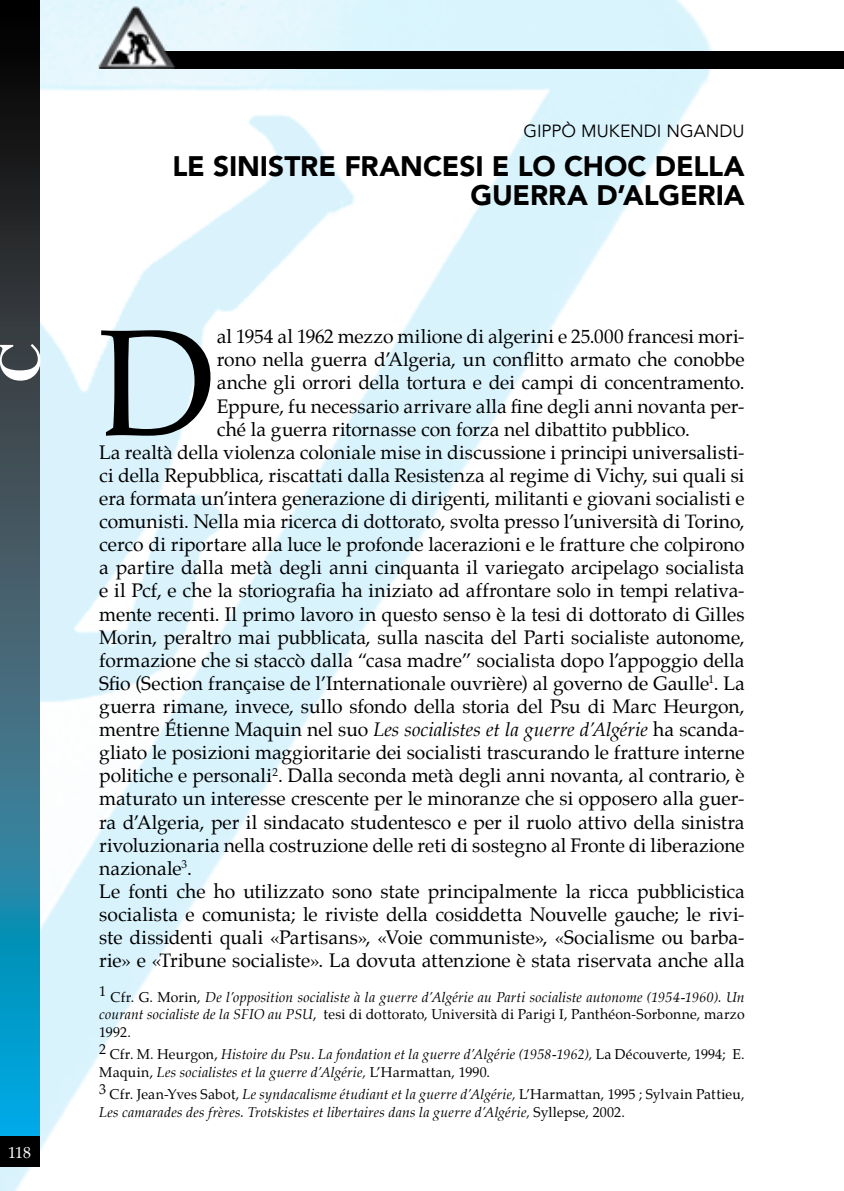
<style>
.page{position:relative;width:844px;height:1191px;background:#fff}
.page>*{position:absolute;margin:0;border:0;box-sizing:border-box;transform-origin:0 0}
.t1{font:151.72px "Palatino";color:#000}
.t2{font:900 28px/28.3px "Avenir";letter-spacing:-.005em;color:#000;text-align:right}
.t3{font:19.25px "Palatino";color:#000}
.t4{font:17.5px "Avenir";letter-spacing:.005em;color:#000}
.t5{font:15.75px "Palatino";color:#fff}
.t6{font:italic 14px/17.5px "Palatino";letter-spacing:.015em;color:#000}
.s1{font-style:italic}
.s2{font-style:normal}
</style>
<div class="page">
<img style="left:0;top:0;width:844px;height:1191px">
<svg style="left:0;top:0;width:39px;height:1135px;background:#275a6c"></svg>
<div style="left:113px;top:51px;width:730px;height:17px;background:#000"></div>
<div style="left:0;top:1135px;width:39px;height:31px;background:#000"></div>
<img style="left:94px;top:5px;width:103px;height:63px">
<hr style="left:99px;top:67px;width:102px;height:1px;background:#000">
<svg style="left:0;top:344px;width:41px;height:37px"></svg>
<p class="t5" style="left:8px;top:1139px;width:24px">118</p>
<p class="t4" style="left:523px;top:121px;width:223px">GIPPÒ MUKENDI NGANDU</p>
<h2 class="t2" style="left:172px;top:152px;width:573px">LE SINISTRE FRANCESI E LO CHOC DELLA<br>GUERRA D’ALGERIA</h2>
<h1 class="t1" style="left:99px;top:258px;width:119px">D</h1>
<p class="t3" style="left:217px;top:321px;width:529px">al 1954 al 1962 mezzo milione di algerini e 25.000 francesi mori-</p>
<p class="t3" style="left:217px;top:344px;width:529px">rono nella guerra d’Algeria, un conflitto armato che conobbe</p>
<p class="t3" style="left:217px;top:367px;width:529px">anche gli orrori della tortura e dei campi di concentramento.</p>
<p class="t3" style="left:217px;top:390px;width:529px">Eppure, fu necessario arrivare alla fine degli anni novanta per-</p>
<p class="t3" style="left:217px;top:413px;width:474px">ché la guerra ritornasse con forza nel dibattito pubblico.</p>
<p class="t3" style="left:99px;top:436px;width:646px">La realtà della violenza coloniale mise in discussione i principi universalisti-</p>
<p class="t3" style="left:99px;top:459px;width:646px">ci della Repubblica, riscattati dalla Resistenza al regime di Vichy, sui quali si</p>
<p class="t3" style="left:99px;top:482px;width:646px">era formata un’intera generazione di dirigenti, militanti e giovani socialisti e</p>
<p class="t3" style="left:99px;top:505px;width:646px">comunisti. Nella mia ricerca di dottorato, svolta presso l’università di Torino,</p>
<p class="t3" style="left:99px;top:528px;width:646px">cerco di riportare alla luce le profonde lacerazioni e le fratture che colpirono</p>
<p class="t3" style="left:99px;top:552px;width:646px">a partire dalla metà degli anni cinquanta il variegato arcipelago socialista</p>
<p class="t3" style="left:99px;top:575px;width:646px">e il Pcf, e che la storiografia ha iniziato ad affrontare solo in tempi relativa-</p>
<p class="t3" style="left:99px;top:598px;width:646px">mente recenti. Il primo lavoro in questo senso è la tesi di dottorato di Gilles</p>
<p class="t3" style="left:99px;top:621px;width:646px">Morin, peraltro mai pubblicata, sulla nascita del Parti socialiste autonome,</p>
<p class="t3" style="left:99px;top:644px;width:646px">formazione che si staccò dalla “casa madre” socialista dopo l’appoggio della</p>
<p class="t3" style="left:99px;top:667px;width:646px">Sfio (Section française de l’Internationale ouvrière) al governo de Gaulle<sup>1</sup>. La</p>
<p class="t3" style="left:99px;top:690px;width:646px">guerra rimane, invece, sullo sfondo della storia del Psu di Marc Heurgon,</p>
<p class="t3" style="left:99px;top:713px;width:646px">mentre Étienne Maquin nel suo <span class="s1">Les socialistes et la guerre d’Algérie</span> ha scanda-</p>
<p class="t3" style="left:99px;top:736px;width:646px">gliato le posizioni maggioritarie dei socialisti trascurando le fratture interne</p>
<p class="t3" style="left:99px;top:759px;width:646px">politiche e personali<sup>2</sup>. Dalla seconda metà degli anni novanta, al contrario, è</p>
<p class="t3" style="left:99px;top:783px;width:646px">maturato un interesse crescente per le minoranze che si opposero alla guer-</p>
<p class="t3" style="left:99px;top:806px;width:646px">ra d’Algeria, per il sindacato studentesco e per il ruolo attivo della sinistra</p>
<p class="t3" style="left:99px;top:829px;width:646px">rivoluzionaria nella costruzione delle reti di sostegno al Fronte di liberazione</p>
<p class="t3" style="left:99px;top:852px;width:94px">nazionale<sup>3</sup>.</p>
<p class="t3" style="left:99px;top:875px;width:646px">Le fonti che ho utilizzato sono state principalmente la ricca pubblicistica</p>
<p class="t3" style="left:99px;top:898px;width:646px">socialista e comunista; le riviste della cosiddetta Nouvelle gauche; le rivi-</p>
<p class="t3" style="left:99px;top:921px;width:646px">ste dissidenti quali «Partisans», «Voie communiste», «Socialisme ou barba-</p>
<p class="t3" style="left:99px;top:944px;width:646px">rie» e «Tribune socialiste». La dovuta attenzione è stata riservata anche alla</p>
<p class="t6" style="left:99px;top:988px;width:646px;text-align:justify"><sup>1</sup> <span class="s2">Cfr. G. Morin,</span> De l’opposition socialiste à la guerre d’Algérie au Parti socialiste autonome (1954-1960). Un courant socialiste de la SFIO au PSU<span class="s2">, tesi di dottorato, Università di Parigi I, Panthéon-Sorbonne, marzo 1992.</span></p>
<p class="t6" style="left:99px;top:1045px;width:646px"><sup>2</sup> <span class="s2">Cfr. M. Heurgon,</span> Histoire du Psu. La fondation et la guerre d’Algérie (1958-1962), <span class="s2">La Découverte, 1994; E.<br>Maquin,</span> Les socialistes et la guerre d’Algérie, <span class="s2">L’Harmattan, 1990.</span></p>
<p class="t6" style="left:99px;top:1085px;width:646px"><sup>3</sup> <span class="s2">Cfr. Jean-Yves Sabot,</span> Le syndacalisme étudiant et la guerre d’Algérie, <span class="s2">L’Harmattan, 1995 ; Sylvain Pattieu,<br></span>Les camarades des frères. Trotskistes et libertaires dans la guerre d’Algérie, <span class="s2">Syllepse, 2002.</span></p>
</div>
